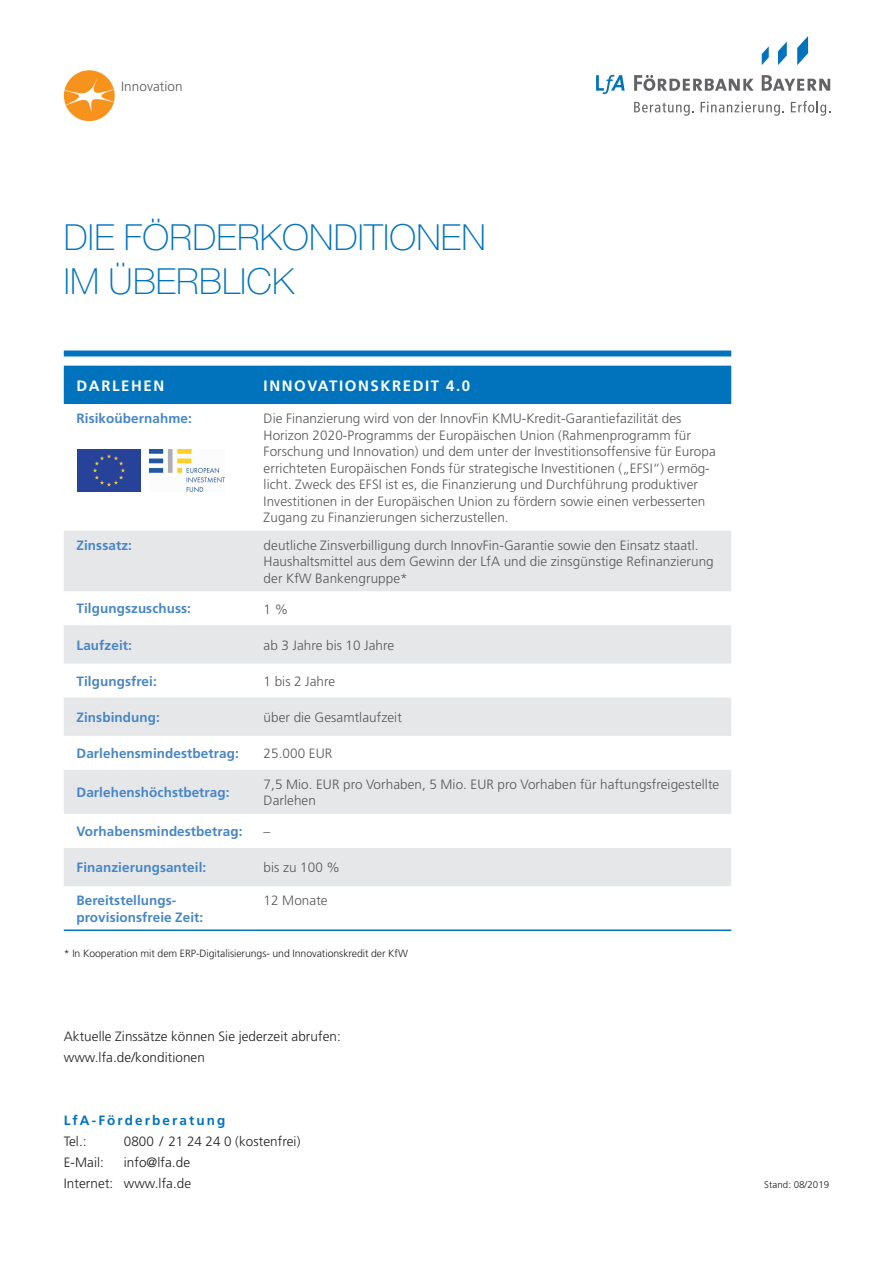
<style>
.page{position:relative;width:893px;height:1263px;background:#fff}
.page>*{position:absolute;margin:0;border:0;box-sizing:border-box;transform-origin:0 0}
.t1{font:100 36px/43.2px "Helvetica Neue";letter-spacing:.005em;color:#0073bc}
.t2{font:700 15px "Frutiger";letter-spacing:.105em;color:#fff}
.t3{font:300 13.5px/16.5px "Frutiger";letter-spacing:.005em;color:#57585a}
.t4{font:700 13.5px/16.5px "Frutiger";letter-spacing:.005em;color:#4786c6}
.t5{font:300 13.5px/21px "Frutiger";letter-spacing:.005em;color:#231f20;text-align:right}
.t6{font:700 13.5px "Frutiger";letter-spacing:.155em;color:#0073bc}
.t7{font:300 10.5px "Frutiger";letter-spacing:-.005em;color:#231f20}
.t8{font:300 9.75px "Frutiger";letter-spacing:.005em;color:#231f20}
</style>
<div class="page">
<div style="left:64px;top:70px;width:51px;height:51px;background:#f7931d;border-radius:50%"></div>
<svg style="left:64px;top:76px;width:51px;height:37px"></svg>
<svg style="left:634px;top:75px;width:120px;height:16px"></svg>
<svg style="left:762px;top:75px;width:68px;height:16px"></svg>
<svg style="left:596px;top:75px;width:29px;height:19px"></svg>
<svg style="left:778px;top:42px;width:9px;height:23px"></svg>
<svg style="left:797px;top:36px;width:11px;height:29px"></svg>
<svg style="left:762px;top:46px;width:7px;height:19px"></svg>
<svg style="left:634px;top:102px;width:60px;height:14px"></svg>
<svg style="left:701px;top:102px;width:83px;height:14px"></svg>
<svg style="left:791px;top:101px;width:39px;height:15px"></svg>
<div style="left:64px;top:366px;width:667px;height:38px;background:#0073bc"></div>
<svg style="left:64px;top:531px;width:667px;height:355px;fill:#e6e7e9"></svg>
<hr style="left:64px;top:929px;width:187px;height:2px;background:#0073bc">
<hr style="left:251px;top:929px;width:480px;height:2px;background:#0073bc">
<div style="left:64px;top:350px;width:667px;height:6px;background:#0073bc"></div>
<img style="left:150px;top:450px;width:74px;height:41px">
<img style="left:78px;top:450px;width:62px;height:41px">
<p class="t3" style="left:121px;top:78px;width:63px">Innovation</p>
<h1 class="t1" style="left:64px;top:216px;width:423px">DIE FÖRDERKONDITIONEN<br>IM ÜBERBLICK</h1>
<p class="t2" style="left:77px;top:377px;width:89px">DARLEHEN</p>
<p class="t2" style="left:264px;top:377px;width:208px">INNOVATIONSKREDIT 4.0</p>
<p class="t4" style="left:77px;top:410px;width:117px">Risikoübernahme:</p>
<p class="t3" style="left:264px;top:410px;width:454px">Die Finanzierung wird von der InnovFin KMU-Kredit-Garantiefazilität des Horizon 2020-Programms der Europäischen Union (Rahmenprogramm für Forschung und Innovation) und dem unter der Investitionsoffensive für Europa errichteten Europäischen Fonds für strategische Investitionen („EFSI“) ermög&shy;licht. Zweck des EFSI ist es, die Finanzierung und Durchführung produktiver Investitionen in der Europäischen Union zu fördern sowie einen verbesserten Zugang zu Finanzierungen sicherzustellen.</p>
<p class="t4" style="left:77px;top:537px;width:57px">Zinssatz:</p>
<p class="t3" style="left:264px;top:537px;width:452px">deutliche Zinsverbilligung durch InnovFin-Garantie sowie den Einsatz staatl.<br>Haushaltsmittel aus dem Gewinn der LfA und die zinsgünstige Refinanzierung der KfW Bankengruppe*</p>
<p class="t4" style="left:77px;top:600px;width:116px">Tilgungszuschuss:</p>
<p class="t3" style="left:264px;top:601px;width:26px">1 %</p>
<p class="t4" style="left:77px;top:636px;width:57px">Laufzeit:</p>
<p class="t3" style="left:264px;top:637px;width:132px">ab 3 Jahre bis 10 Jahre</p>
<p class="t4" style="left:77px;top:673px;width:82px">Tilgungsfrei:</p>
<p class="t3" style="left:264px;top:673px;width:73px">1 bis 2 Jahre</p>
<p class="t4" style="left:77px;top:709px;width:85px">Zinsbindung:</p>
<p class="t3" style="left:264px;top:709px;width:140px">über die Gesamtlaufzeit</p>
<p class="t4" style="left:77px;top:745px;width:164px">Darlehensmindestbetrag:</p>
<p class="t3" style="left:264px;top:745px;width:70px">25.000 EUR</p>
<p class="t4" style="left:77px;top:784px;width:155px">Darlehenshöchstbetrag:</p>
<p class="t3" style="left:264px;top:776px;width:457px">7,5 Mio. EUR pro Vorhaben, 5 Mio. EUR pro Vorhaben für haftungsfreigestellte<br>Darlehen</p>
<p class="t4" style="left:77px;top:823px;width:167px">Vorhabensmindestbetrag:</p>
<p class="t3" style="left:264px;top:823px;width:8px">–</p>
<p class="t4" style="left:77px;top:859px;width:131px">Finanzierungsanteil:</p>
<p class="t3" style="left:264px;top:859px;width:78px">bis zu 100 %</p>
<p class="t4" style="left:77px;top:892px;width:128px">Bereitstellungs&shy;provisionsfreie Zeit:</p>
<p class="t3" style="left:264px;top:892px;width:66px">12 Monate</p>
<p class="t7" style="left:64px;top:947px;width:346px">* In Kooperation mit dem ERP-Digitalisierungs- und Innovationskredit der KfW</p>
<p class="t5" style="left:64px;top:1026px;width:279px;text-align:left">Aktuelle Zinssätze können Sie jederzeit abrufen: www.lfa.de/konditionen</p>
<p class="t6" style="left:64px;top:1112px;width:163px">LfA-Förderberatung</p>
<p class="t5" style="left:64px;top:1131px;width:24px">Tel.:</p>
<p class="t5" style="left:124px;top:1131px;width:178px">0800 / 21 24 24 0 (kostenfrei)</p>
<p class="t5" style="left:64px;top:1152px;width:42px">E-Mail:</p>
<p class="t5" style="left:64px;top:1152px;width:129px">info@lfa.de<br>Internet: www.lfa.de</p>
<p class="t8" style="left:764px;top:1179px;width:66px">Stand: 08/2019</p>
</div>
